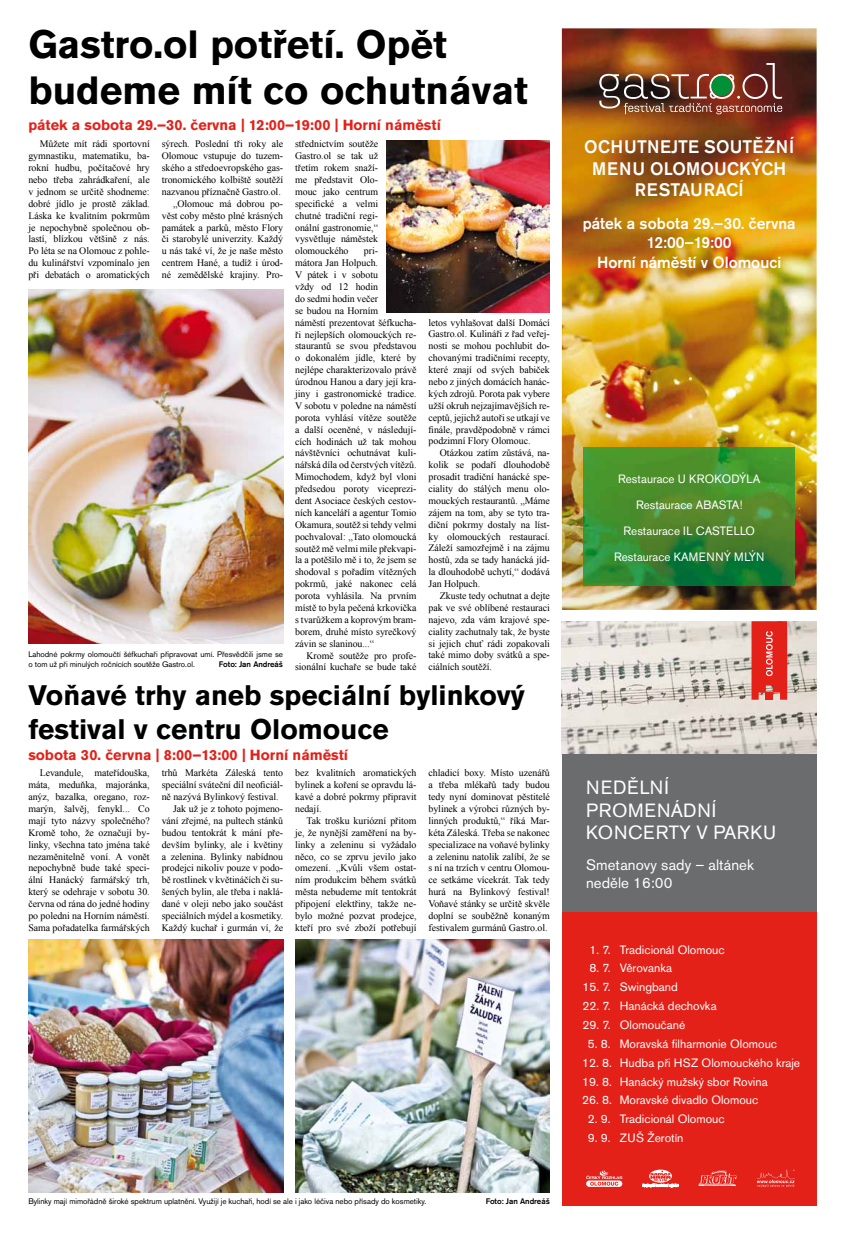
<style>
.page{position:relative;width:845px;height:1234px;background:#fff}
.page>*{position:absolute;margin:0;border:0;box-sizing:border-box;transform-origin:0 0}
.t1{font:700 39px/46.8px "Akzidenz Grotesk Pro";color:#000}
.t2{font:700 28px/33.6px "Akzidenz Grotesk Pro";color:#000}
.t3{font:19px/22.8px "Akzidenz Grotesk Pro";letter-spacing:.035em;color:#fff}
.t4{font:500 18px/21.6px "Akzidenz Grotesk Pro";letter-spacing:.01em;color:#fff;text-align:center}
.t5{font:500 16px/19.2px "Akzidenz Grotesk Pro";color:#fff;text-align:center}
.t6{font:15px/18px "Akzidenz Grotesk Pro";color:#fff}
.t7{font:700 14.5px "Akzidenz Grotesk Pro";color:#e32119}
.t8{font:12px/26.1px "Akzidenz Grotesk Pro";color:#fff;text-align:center}
.t9{font:9.9px/11.9px "Times New Roman";letter-spacing:-.005em;color:#000;text-align:justify}
.t10{font:8px/9.6px "Akzidenz Grotesk Pro";letter-spacing:-.005em;color:#000}
.t11{font:500 8px "Akzidenz Grotesk Pro";letter-spacing:-.005em;color:#000}
</style>
<div class="page">
<div style="left:562px;top:909px;width:254px;height:296px;background:#e32119"></div>
<svg style="left:586px;top:1170px;width:36px;height:16px"></svg>
<svg style="left:643px;top:1169px;width:36px;height:17px"></svg>
<svg style="left:698px;top:1170px;width:38px;height:16px"></svg>
<svg style="left:757px;top:1169px;width:37px;height:17px"></svg>
<img style="left:562px;top:28px;width:254px;height:581px">
<img style="left:599px;top:63px;width:183px;height:51px">
<div style="left:711px;top:76px;width:20px;height:20px;background:#009037;border-radius:50%"></div>
<img style="left:583px;top:447px;width:212px;height:138px">
<img style="left:28px;top:289px;width:255px;height:354px">
<img style="left:28px;top:939px;width:255px;height:253px">
<img style="left:295px;top:939px;width:255px;height:253px">
<img style="left:386px;top:141px;width:164px;height:171px">
<img style="left:562px;top:621px;width:254px;height:132px">
<div style="left:562px;top:753px;width:254px;height:158px;background:#6b6c6e"></div>
<svg style="left:751px;top:621px;width:36px;height:78px;background:#e2352e"></svg>
<h1 class="t1" style="left:28px;top:20px;width:501px">gastro.ol potřetí. Opět budeme mít co ochutnávat</h1>
<h3 class="t7" style="left:28px;top:115px;width:414px">pátek a sobota 29.–30. června | 12:00–19:00 | Horní náměstí</h3>
<p class="t9" style="left:28px;top:138px;width:123px;text-indent:11px">Můžete mít rádi sportovní gymnastiku, matematiku, ba&shy;rokní hudbu, počítačové hry nebo třeba zahrádkaření, ale v jednom se určitě shodneme: dobré jídlo je prostě základ.<br>Láska ke kvalitním pokrmům je nepochybně společnou ob&shy;lastí, blízkou většině z nás.<br>Po léta se na Olomouc z pohle&shy;du kulinářství vzpomínalo jen při debatách o aromatických</p>
<p class="t9" style="left:162px;top:138px;width:123px;text-align:right">sýrech. Poslední tři roky ale<br>Olomouc vstupuje do tuzem&shy;ského a středoevropského gas&shy;tronomického kolbiště soutěží nazvanou příznačně Gastro.ol. „Olomouc má dobrou po&shy;věst coby město plné krásných památek a parků, město Flory či starobylé univerzity. Každý u nás také ví, že je naše město centrem Hané, a tudíž i úrod&shy;né zemědělské krajiny. Pro-</p>
<p class="t9" style="left:295px;top:138px;width:84px">střednictvím soutěže Gastro.ol se tak už třetím rokem snaží&shy;me představit Olo&shy;mouc jako centrum specifické a velmi chutné tradiční regi&shy;onální gastronomie,“ vysvětluje náměstek olomouckého</p>
<p class="t9" style="left:295px;top:245px;width:123px;text-align:left;text-indent:69px">pri-<br>mátora Jan Holpuch.<br>V pátek i v sobotu<br>vždy od 12 hodin<br>do sedmi hodin večer<br>se budou na Horním<br>náměstí prezentovat šéfkucha&shy;ři nejlepších olomouckých re&shy;staurantů se svou představou o dokonalém jídle, které by nejlépe charakterizovalo právě úrodnou Hanou a dary její kra&shy;jiny i gastronomické tradice.<br>V sobotu v poledne na náměstí porota vyhlásí vítěze soutěže a další oceněné, v následují&shy;cích hodinách už tak mohou návštěvníci ochutnávat kuli&shy;nářská díla od čerstvých vítězů.<br>Mimochodem, když byl vloni předsedou poroty viceprezi&shy;dent Asociace českých cestov&shy;ních kanceláří a agentur Tomio<br>Okamura, soutěž si tehdy velmi pochvaloval: „Tato olomoucká soutěž mě velmi mile překvapi&shy;la a potěšilo mě i to, že jsem se shodoval s pořadím vítězných pokrmů, jaké nakonec celá porota vyhlásila. Na prvním místě to byla pečená krkovička s tvarůžkem a koprovým bram&shy;borem, druhé místo syrečkový závin se slaninou...“</p>
<p class="t9" style="left:295px;top:649px;width:123px;text-align:right">Kromě soutěže pro profe&shy;sionální kuchaře se bude také</p>
<p class="t10" style="left:28px;top:649px;width:256px">Lahodné pokrmy olomoučtí šéfkuchaři připravovat umí. Přesvědčili jsme se o tom už při minulých ročnících soutěže Gastro.ol.</p>
<p class="t11" style="left:219px;top:658px;width:66px">Foto: Jan Andreáš</p>
<p class="t9" style="left:428px;top:316px;width:123px">letos vyhlašovat další Domácí Gastro.ol. Kulináři z řad veřej&shy;nosti se mohou pochlubit do&shy;chovanými tradičními recepty, které znají od svých babiček nebo z jiných domácích hanác&shy;kých zdrojů. Porota pak vybere užší okruh nejzajímavějších re&shy;ceptů, jejichž autoři se utkají ve finále, pravděpodobně v rámci podzimní Flory Olomouc.</p>
<p class="t9" style="left:428px;top:447px;width:123px;text-indent:11px">Otázkou zatím zůstává, na&shy;kolik se podaří dlouhodobě prosadit tradiční hanácké spe&shy;ciality do stálých menu olo&shy;mouckých restaurantů. „Máme zájem na tom, aby se tyto tra&shy;diční pokrmy dostaly na líst&shy;ky olomouckých restaurací.<br>Záleží samozřejmě i na zájmu hostů, zda se tady hanácká jíd&shy;la dlouhodobě uchytí,“ dodává Jan Holpuch.</p>
<p class="t9" style="left:428px;top:589px;width:123px;text-indent:11px">Zkuste tedy ochutnat a dejte pak ve své oblíbené restauraci najevo, zda vám krajové spe&shy;ciality zachutnaly tak, že byste si jejich chuť rádi zopakovali také mimo doby svátků a spe&shy;ciálních soutěží.</p>
<h2 class="t2" style="left:28px;top:678px;width:498px">Voňavé trhy aneb speciální bylinkový festival v centru Olomouce</h2>
<h3 class="t7" style="left:28px;top:745px;width:321px">sobota 30. června | 8:00–13:00 | Horní náměstí</h3>
<p class="t9" style="left:28px;top:766px;width:123px;text-indent:11px">Levandule, mateřídouška, máta, meduňka, majoránka, anýz, bazalka, oregano, roz&shy;marýn, šalvěj, fenykl... Co mají tyto názvy společného?<br>Kromě toho, že označují by&shy;linky, všechna tato jména také nezaměnitelně voní. A vonět nepochybně bude také speci&shy;ální Hanácký farmářský trh, který se odehraje v sobotu 30. června od rána do jedné hodiny po poledni na Horním náměstí.<br>Sama pořadatelka farmářských</p>
<p class="t9" style="left:162px;top:766px;width:123px">trhů Markéta Záleská tento</p>
<p class="t9" style="left:162px;top:778px;width:123px">speciální sváteční díl neoficiál-</p>
<p class="t9" style="left:162px;top:790px;width:118px">ně nazývá Bylinkový festival.</p>
<p class="t9" style="left:173px;top:802px;width:112px">Jak už je z tohoto pojmeno-</p>
<p class="t9" style="left:162px;top:814px;width:123px">vání zřejmé, na pultech stánků</p>
<p class="t9" style="left:162px;top:826px;width:123px">budou tentokrát k mání pře-</p>
<p class="t9" style="left:162px;top:838px;width:123px">devším bylinky, ale i květiny</p>
<p class="t9" style="left:162px;top:850px;width:123px">a zelenina. Bylinky nabídnou</p>
<p class="t9" style="left:162px;top:861px;width:123px">prodejci nikoliv pouze v podo-</p>
<p class="t9" style="left:162px;top:873px;width:123px">bě rostlinek v květináčích či su-</p>
<p class="t9" style="left:162px;top:885px;width:123px">šených bylin, ale třeba i naklá-</p>
<p class="t9" style="left:162px;top:897px;width:123px">dané v oleji nebo jako součást</p>
<p class="t9" style="left:162px;top:909px;width:123px">speciálních mýdel a kosmetiky.</p>
<p class="t9" style="left:162px;top:921px;width:123px">Každý kuchař i gurmán ví, že</p>
<p class="t9" style="left:295px;top:766px;width:123px">bez kvalitních aromatických bylinek a koření se opravdu lá&shy;kavé a dobré pokrmy připravit nedají.</p>
<p class="t9" style="left:295px;top:814px;width:123px;text-indent:11px">Tak trošku kuriózní přitom je, že nynější zaměření na by&shy;linky a zeleninu si vyžádalo něco, co se zprvu jevilo jako omezení. „Kvůli všem ostat&shy;ním produkcím během svátků města nebudeme mít tentokrát připojení elektřiny, takže ne&shy;bylo možné pozvat prodejce, kteří pro své zboží potřebují</p>
<p class="t9" style="left:428px;top:766px;width:123px">chladicí boxy. Místo uzenářů a třeba mlékařů tady budou tedy nyní dominovat pěstitelé bylinek a výrobci různých by&shy;linných produktů,“ říká Mar&shy;kéta Záleská. Třeba se nakonec specializace na voňavé bylinky a zeleninu natolik zalíbí, že se s ní na trzích v centru Olomou&shy;ce setkáme vícekrát. Tak tedy hurá na Bylinkový festival!<br>Voňavé stánky se určitě skvěle doplní se souběžně konaným festivalem gurmánů Gastro.ol.</p>
<p class="t10" style="left:28px;top:1195px;width:399px">Bylinky mají mimořádně široké spektrum uplatnění. Využijí je kuchaři, hodí se ale i jako léčiva nebo přísady do kosmetiky.</p>
<p class="t11" style="left:486px;top:1195px;width:66px">Foto: Jan Andreáš</p>
<h3 class="t4" style="left:584px;top:135px;width:211px">OCHUTNEJTE SOUTĚŽNÍ<br>MENU OLOMOUCKÝCH<br>RESTAURACÍ</h3>
<h3 class="t5" style="left:583px;top:214px;width:214px">pátek a sobota 29.–30. června<br>12:00–19:00<br>Horní náměstí v Olomouci</h3>
<p class="t8" style="left:614px;top:465px;width:152px">Restaurace U KROKODÝLA<br>Restaurace ABASTA!<br>Restaurace IL CASTELLO<br>Restaurace KAMENNÝ MLÝN</p>
<h3 class="t3" style="left:586px;top:775px;width:191px">NEDĚLNÍ<br>PROMENÁDNÍ<br>KONCERTY V PARKU</h3>
<h3 class="t6" style="left:586px;top:855px;width:169px">Smetanovy sady – altánek neděle 16:00</h3>
<p class="t8" style="left:589px;top:936px;width:137px">1. 7. Tradicionál Olomouc</p>
<p class="t8" style="left:589px;top:954px;width:84px">8. 7. Věrovanka</p>
<p class="t8" style="left:582px;top:973px;width:97px">15. 7. Swingband</p>
<p class="t8" style="left:582px;top:992px;width:136px">22. 7. Hanácká dechovka</p>
<p class="t8" style="left:582px;top:1011px;width:104px">29. 7. Olomoučané</p>
<p class="t8" style="left:588px;top:1030px;width:191px">5. 8. Moravská filharmonie Olomouc</p>
<p class="t8" style="left:582px;top:1049px;width:219px">12. 8. Hudba při HSZ Olomouckého kraje</p>
<p class="t8" style="left:582px;top:1067px;width:187px">19. 8. Hanácký mužský sbor Rovina</p>
<p class="t8" style="left:582px;top:1086px;width:178px">26. 8. Moravské divadlo Olomouc</p>
<p class="t8" style="left:588px;top:1105px;width:138px">2. 9. Tradicionál Olomouc</p>
<p class="t8" style="left:588px;top:1124px;width:97px">9. 9. ZUŠ Žerotín</p>
</div>
